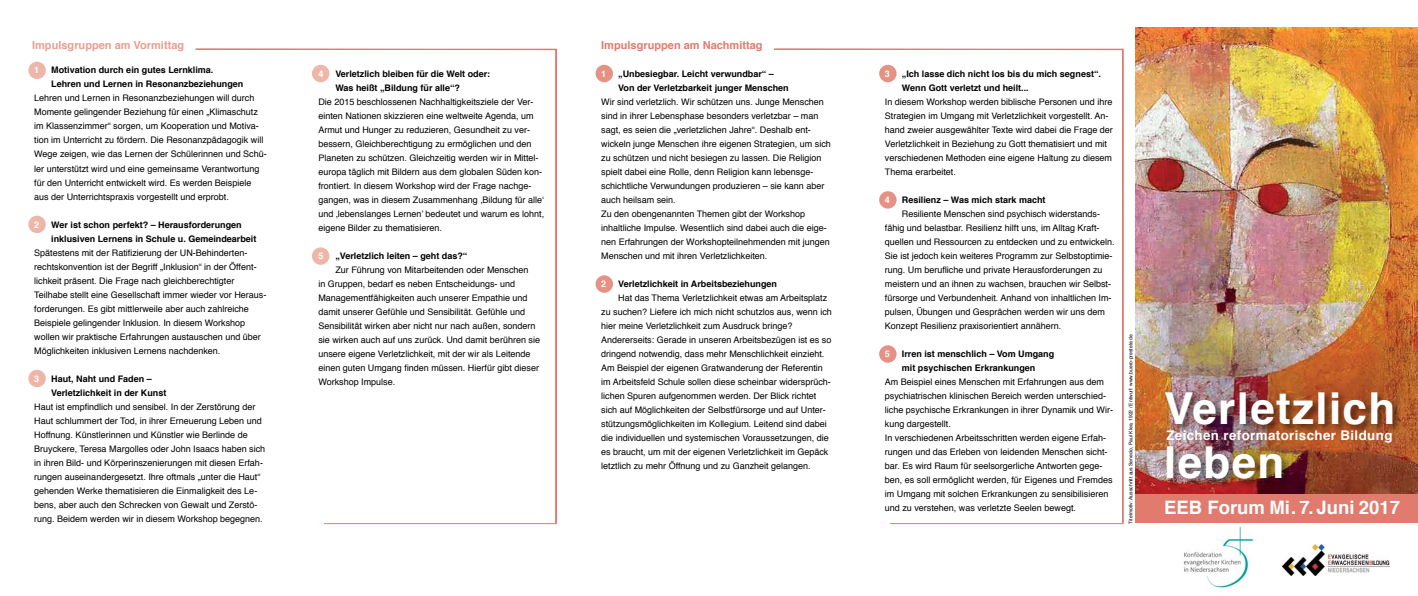
<style>
.page{position:relative;width:1418px;height:596px;background:#fff}
.page>*{position:absolute;margin:0;border:0;box-sizing:border-box;transform-origin:0 0}
.t1{font:700 44px/54px "Helvetica";letter-spacing:.03em;color:#fff}
.t2{font:700 18.5px "Helvetica";color:#fff}
.t3{font:700 13.3px "Helvetica";letter-spacing:.03em;color:#fff}
.t4{font:700 11px "Helvetica";color:#e07b6e}
.t5{font:700 11px "Helvetica";color:#e89e90}
.t6{font:9px/14px "Helvetica";color:#000}
.t7{font:700 9px/14px "Helvetica";color:#000}
.t8{font:700 9px "Helvetica";color:#fff}
.t9{font:5px "Helvetica";color:#000}
</style>
<div class="page">
<svg style="left:195px;top:48px;width:362px;height:476px"></svg>
<svg style="left:774px;top:48px;width:350px;height:476px"></svg>
<img style="left:1135px;top:27px;width:282px;height:467px">
<div style="left:1164px;top:390px;width:237px;height:97px;background:#000;opacity:.45"></div>
<div style="left:1135px;top:494px;width:282px;height:28px;background:#e07b6e"></div>
<img style="left:1282px;top:544px;width:107px;height:31px">
<div style="left:595px;top:65px;width:18px;height:17px;background:#e59284;border-radius:50%"></div>
<div style="left:595px;top:275px;width:18px;height:17px;background:#e59284;border-radius:50%"></div>
<div style="left:879px;top:65px;width:17px;height:17px;background:#e59284;border-radius:50%"></div>
<div style="left:879px;top:191px;width:17px;height:17px;background:#e59284;border-radius:50%"></div>
<div style="left:879px;top:345px;width:17px;height:17px;background:#e59284;border-radius:50%"></div>
<div style="left:312px;top:65px;width:17px;height:17px;background:#eeb6a9;border-radius:50%"></div>
<div style="left:312px;top:247px;width:17px;height:18px;background:#eeb6a9;border-radius:50%"></div>
<div style="left:28px;top:369px;width:18px;height:18px;background:#eeb6a9;border-radius:50%"></div>
<div style="left:28px;top:215px;width:18px;height:18px;background:#eeb6a9;border-radius:50%"></div>
<div style="left:28px;top:62px;width:18px;height:17px;background:#eeb6a9;border-radius:50%"></div>
<img style="left:1183px;top:526px;width:70px;height:62px">
<p class="t5" style="left:32px;top:36px;width:153px">Impulsgruppen am Vormittag</p>
<p class="t8" style="left:34px;top:63px;width:7px">1</p>
<p class="t7" style="left:51px;top:63px;width:194px">Motivation durch ein gutes Lernklima.<br>Lehren und Lernen in Resonanzbeziehungen</p>
<p class="t6" style="left:34px;top:91px;width:234px">Lehren und Lernen in Resonanzbeziehungen will durch Momente gelingender Beziehung für einen „Klimaschutz im Klassenzimmer“ sorgen, um Kooperation und Motiva&shy;tion im Unterricht zu fördern. Die Resonanzpädagogik will Wege zeigen, wie das Lernen der Schülerinnen und Schü&shy;ler unterstützt wird und eine gemeinsame Verantwortung für den Unterricht entwickelt wird. Es werden Beispiele aus der Unterrichtspraxis vorgestellt und erprobt.</p>
<p class="t8" style="left:34px;top:217px;width:7px">2</p>
<p class="t7" style="left:51px;top:217px;width:207px">Wer ist schon perfekt? – Herausforderungen inklusiven Lernens in Schule u. Gemeindearbeit</p>
<p class="t6" style="left:34px;top:245px;width:234px">Spätestens mit der Ratifizierung der UN-Behinderten&shy;rechtskonvention ist der Begriff „Inklusion“ in der Öffent&shy;lichkeit präsent. Die Frage nach gleichberechtigter Teilhabe stellt eine Gesellschaft immer wieder vor Heraus&shy;forderungen. Es gibt mittlerweile aber auch zahlreiche Beispiele gelingender Inklusion. In diesem Workshop wollen wir praktische Erfahrungen austauschen und über Möglichkeiten inklusiven Lernens nachdenken.</p>
<p class="t8" style="left:34px;top:371px;width:7px">3</p>
<p class="t7" style="left:51px;top:371px;width:117px">Haut, Naht und Faden –<br>Verletzlichkeit in der Kunst</p>
<p class="t6" style="left:34px;top:399px;width:232px">Haut ist empfindlich und sensibel. In der Zerstörung der Haut schlummert der Tod, in ihrer Erneuerung Leben und Hoffnung. Künstlerinnen und Künstler wie Berlinde de Bruyckere, Teresa Margolles oder John Isaacs haben sich in ihren Bild- und Körperinszenierungen mit diesen Erfah&shy;rungen auseinandergesetzt. Ihre oftmals „unter die Haut“ gehenden Werke thematisieren die Einmaligkeit des Le&shy;bens, aber auch den Schrecken von Gewalt und Zerstö&shy;rung. Beidem werden wir in diesem Workshop begegnen.</p>
<p class="t8" style="left:318px;top:66px;width:7px">4</p>
<p class="t7" style="left:335px;top:67px;width:156px">Verletzlich bleiben für die Welt oder:<br>Was heißt „Bildung für alle“?</p>
<p class="t6" style="left:318px;top:95px;width:227px">Die 2015 beschlossenen Nachhaltigkeitsziele der Ver&shy;einten Nationen skizzieren eine weltweite Agenda, um Armut und Hunger zu reduzieren, Gesundheit zu ver&shy;bessern, Gleichberechtigung zu ermöglichen und den Planeten zu schützen. Gleichzeitig werden wir in Mittel&shy;europa täglich mit Bildern aus dem globalen Süden kon&shy;frontiert. In diesem Workshop wird der Frage nachge&shy;gangen, was in diesem Zusammenhang ‚Bildung für alle‘ und ‚lebenslanges Lernen’ bedeutet und warum es lohnt, eigene Bilder zu thematisieren.</p>
<p class="t8" style="left:318px;top:248px;width:7px">5</p>
<p class="t7" style="left:335px;top:249px;width:134px">„Verletzlich leiten – geht das?“</p>
<p class="t6" style="left:318px;top:263px;width:223px;text-indent:17px">Zur Führung von Mitarbeitenden oder Menschen<br>in Gruppen, bedarf es neben Entscheidungs- und Managementfähigkeiten auch unserer Empathie und damit unserer Gefühle und Sensibilität. Gefühle und Sensibilität wirken aber nicht nur nach außen, sondern sie wirken auch auf uns zurück. Und damit berühren sie unsere eigene Verletzlichkeit, mit der wir als Leitende einen guten Umgang finden müssen. Hierfür gibt dieser Workshop Impulse.</p>
<p class="t4" style="left:601px;top:36px;width:163px">Impulsgruppen am Nachmittag</p>
<p class="t8" style="left:601px;top:66px;width:7px">1</p>
<p class="t7" style="left:618px;top:67px;width:172px">„Unbesiegbar. Leicht verwundbar“ –<br>Von der Verletzbarkeit junger Menschen</p>
<p class="t6" style="left:601px;top:95px;width:231px">Wir sind verletzlich. Wir schützen uns. Junge Menschen sind in ihrer Lebensphase besonders verletzbar – man sagt, es seien die „verletzlichen Jahre“. Deshalb ent&shy;wickeln junge Menschen ihre eigenen Strategien, um sich zu schützen und nicht besiegen zu lassen. Die Religion spielt dabei eine Rolle, denn Religion kann lebensge&shy;schichtliche Verwundungen produzieren – sie kann aber auch heilsam sein.<br>Zu den obengenannten Themen gibt der Workshop inhaltliche Impulse. Wesentlich sind dabei auch die eige&shy;nen Erfahrungen der Workshopteilnehmenden mit jungen Menschen und mit ihren Verletzlichkeiten.</p>
<p class="t8" style="left:601px;top:276px;width:7px">2</p>
<p class="t7" style="left:618px;top:277px;width:160px">Verletzlichkeit in Arbeitsbeziehungen</p>
<p class="t6" style="left:601px;top:291px;width:232px;text-indent:17px">Hat das Thema Verletzlichkeit etwas am Arbeitsplatz zu suchen? Liefere ich mich nicht schutzlos aus, wenn ich hier meine Verletzlichkeit zum Ausdruck bringe?<br>Andererseits: Gerade in unseren Arbeitsbezügen ist es so dringend notwendig, dass mehr Menschlichkeit einzieht.<br>Am Beispiel der eigenen Gratwanderung der Referentin im Arbeitsfeld Schule sollen diese scheinbar widersprüch&shy;lichen Spuren aufgenommen werden. Der Blick richtet sich auf Möglichkeiten der Selbstfürsorge und auf Unter&shy;stützungsmöglichkeiten im Kollegium. Leitend sind dabei die individuellen und systemischen Voraussetzungen, die es braucht, um mit der eigenen Verletzlichkeit im Gepäck letztlich zu mehr Öffnung und zu Ganzheit gelangen.</p>
<p class="t8" style="left:884px;top:66px;width:7px">3</p>
<p class="t7" style="left:901px;top:67px;width:201px">„Ich lasse dich nicht los bis du mich segnest“.<br>Wenn Gott verletzt und heilt...</p>
<p class="t6" style="left:884px;top:95px;width:229px">In diesem Workshop werden biblische Personen und ihre Strategien im Umgang mit Verletzlichkeit vorgestellt. An&shy;hand zweier ausgewählter Texte wird dabei die Frage der Verletzlichkeit in Beziehung zu Gott thematisiert und mit verschiedenen Methoden eine eigene Haltung zu diesem Thema erarbeitet.</p>
<p class="t8" style="left:884px;top:192px;width:7px">4</p>
<p class="t7" style="left:901px;top:193px;width:145px">Resilienz – Was mich stark macht</p>
<p class="t6" style="left:884px;top:207px;width:231px;text-indent:17px">Resiliente Menschen sind psychisch widerstands&shy;fähig und belastbar. Resilienz hilft uns, im Alltag Kraft&shy;quellen und Ressourcen zu entdecken und zu entwickeln.<br>Sie ist jedoch kein weiteres Programm zur Selbstoptimie&shy;rung. Um berufliche und private Herausforderungen zu meistern und an ihnen zu wachsen, brauchen wir Selbst&shy;fürsorge und Verbundenheit. Anhand von inhaltlichen Im&shy;pulsen, Übungen und Gesprächen werden wir uns dem Konzept Resilienz praxisorientiert annähern.</p>
<p class="t8" style="left:884px;top:346px;width:7px">5</p>
<p class="t7" style="left:901px;top:347px;width:154px">Irren ist menschlich – Vom Umgang mit psychischen Erkrankungen</p>
<p class="t6" style="left:884px;top:375px;width:230px">Am Beispiel eines Menschen mit Erfahrungen aus dem psychiatrischen klinischen Bereich werden unterschied&shy;liche psychische Erkrankungen in ihrer Dynamik und Wir&shy;kung dargestellt.<br>In verschiedenen Arbeitsschritten werden eigene Erfah&shy;rungen und das Erleben von leidenden Menschen sicht&shy;bar. Es wird Raum für seelsorgerliche Antworten gege&shy;ben, es soll ermöglicht werden, für Eigenes und Fremdes im Umgang mit solchen Erkrankungen zu sensibilisieren und zu verstehen, was verletzte Seelen bewegt.</p>
<p class="t9" style="left:1126px;top:523px;width:190px;rotate:-90deg">Titelmotiv: Ausschnitt aus Senecio, Paul Klee, 1922 / Entwurf: www.buero-prestele.de</p>
<h1 class="t1" style="left:1164px;top:381px;width:232px">Verletzlich leben</h1>
<h3 class="t3" style="left:1166px;top:424px;width:227px">Zeichen reformatorischer Bildung</h3>
<h2 class="t2" style="left:1164px;top:492px;width:237px">EEB Forum Mi. 7. Juni 2017</h2>
</div>
